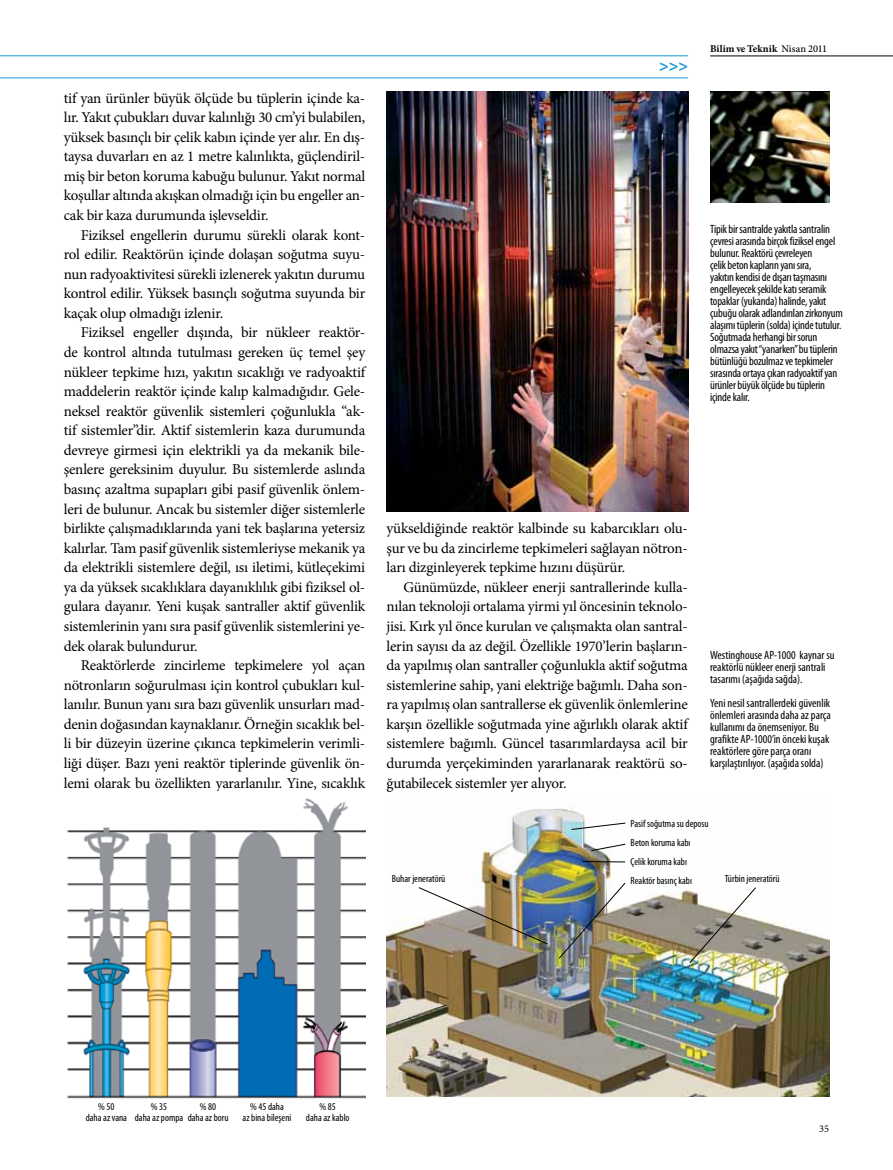
<style>
.page{position:relative;width:893px;height:1170px;background:#fff}
.page>*{position:absolute;margin:0;border:0;box-sizing:border-box;transform-origin:0 0}
.t1{font:700 16.2px "Myriad Pro";color:#1c9ad6}
.t2{font:15px/19.5px "Minion Pro";letter-spacing:-.015em;color:#000;text-align:justify}
.t3{font:condensed 12px/12px "Myriad Pro";letter-spacing:-.015em;color:#000}
.t4{font:condensed 10.35px/10.4px "Myriad Pro";color:#000;text-align:center}
.t5{font:700 10.35px "Minion Pro";letter-spacing:.005em;color:#000}
.t6{font:10.35px "Minion Pro";color:#000}
.s1{font-weight:500}
</style>
<div class="page">
<hr style="left:0;top:56px;width:688px;height:1px;background:#1c9ad6">
<hr style="left:710px;top:56px;width:183px;height:1px;background:#000">
<hr style="left:0;top:78px;width:688px;height:1px;background:#1c9ad6">
<img style="left:387px;top:807px;width:442px;height:288px">
<img style="left:67px;top:798px;width:298px;height:301px">
<img style="left:710px;top:91px;width:119px;height:111px">
<img style="left:387px;top:91px;width:301px;height:420px">
<img style="left:418px;top:886px;width:130px;height:58px">
<svg style="left:571px;top:822px;width:55px;height:8px"></svg>
<svg style="left:590px;top:843px;width:36px;height:8px"></svg>
<img style="left:558px;top:881px;width:68px;height:78px">
<img style="left:689px;top:886px;width:68px;height:77px">
<hr style="left:583px;top:861px;width:42px;height:1px;background:#000">
<p class="t2" style="left:64px;top:88px;width:303px">tif yan ürünler büyük ölçüde bu tüplerin içinde ka&shy;lır. Yakıt çubukları duvar kalınlığı 30 cm’yi bulabilen, yüksek basınçlı bir çelik kabın içinde yer alır. En dış&shy;taysa duvarları en az 1 metre kalınlıkta, güçlendiril&shy;miş bir beton koruma kabuğu bulunur. Yakıt normal koşullar altında akışkan olmadığı için bu engeller an&shy;cak bir kaza durumunda işlevseldir.</p>
<p class="t2" style="left:64px;top:225px;width:303px;text-indent:17px">Fiziksel engellerin durumu sürekli olarak kont&shy;rol edilir. Reaktörün içinde dolaşan soğutma suyu&shy;nun radyoaktivitesi sürekli izlenerek yakıtın durumu kontrol edilir. Yüksek basınçlı soğutma suyunda bir kaçak olup olmadığı izlenir.</p>
<p class="t2" style="left:64px;top:323px;width:303px;text-indent:17px">Fiziksel engeller dışında, bir nükleer reaktör&shy;de kontrol altında tutulması gereken üç temel şey nükleer tepkime hızı, yakıtın sıcaklığı ve radyoaktif maddelerin reaktör içinde kalıp kalmadığıdır. Gele&shy;neksel reaktör güvenlik sistemleri çoğunlukla “ak&shy;tif sistemler”dir. Aktif sistemlerin kaza durumunda devreye girmesi için elektrikli ya da mekanik bile&shy;şenlere gereksinim duyulur. Bu sistemlerde aslında basınç azaltma supapları gibi pasif güvenlik önlem&shy;leri de bulunur. Ancak bu sistemler diğer sistemlerle birlikte çalışmadıklarında yani tek başlarına yetersiz kalırlar. Tam pasif güvenlik sistemleriyse mekanik ya da elektrikli sistemlere değil, ısı iletimi, kütleçekimi ya da yüksek sıcaklıklara dayanıklılık gibi fiziksel ol&shy;gulara dayanır. Yeni kuşak santraller aktif güvenlik sistemlerinin yanı sıra pasif güvenlik sistemlerini ye&shy;dek olarak bulundurur.</p>
<p class="t2" style="left:64px;top:655px;width:303px;text-indent:17px">Reaktörlerde zincirleme tepkimelere yol açan nötronların soğurulması için kontrol çubukları kul&shy;lanılır. Bunun yanı sıra bazı güvenlik unsurları mad&shy;denin doğasından kaynaklanır. Örneğin sıcaklık bel&shy;li bir düzeyin üzerine çıkınca tepkimelerin verimli&shy;liği düşer. Bazı yeni reaktör tiplerinde güvenlik ön&shy;lemi olarak bu özellikten yararlanılır. Yine, sıcaklık</p>
<p class="t1" style="left:659px;top:55px;width:30px">&gt;&gt;&gt;</p>
<p class="t5" style="left:710px;top:41px;width:119px">Bilim ve Teknik <span class="s1">Nisan 2011</span></p>
<p class="t3" style="left:710px;top:222px;width:134px">Tipik bir santralde yakıtla santralin çevresi arasında birçok fiziksel engel bulunur. Reaktörü çevreleyen<br>çelik beton kapların yanı sıra,<br>yakıtın kendisi de dışarı taşmasını engelleyecek şekilde katı seramik topaklar (yukarıda) halinde, yakıt çubuğu olarak adlandırılan zirkonyum alaşımı tüplerin (solda) içinde tutulur.<br>Soğutmada herhangi bir sorun olmazsa yakıt “yanarken” bu tüplerin bütünlüğü bozulmaz ve tepkimeler sırasında ortaya çıkan radyoaktif yan ürünler büyük ölçüde bu tüplerin içinde kalır.</p>
<p class="t2" style="left:387px;top:518px;width:303px">yükseldiğinde reaktör kalbinde su kabarcıkları olu&shy;şur ve bu da zincirleme tepkimeleri sağlayan nötron&shy;ları dizginleyerek tepkime hızını düşürür.</p>
<p class="t2" style="left:387px;top:577px;width:303px;text-indent:17px">Günümüzde, nükleer enerji santrallerinde kulla&shy;nılan teknoloji ortalama yirmi yıl öncesinin teknolo&shy;jisi. Kırk yıl önce kurulan ve çalışmakta olan santral&shy;lerin sayısı da az değil. Özellikle 1970’lerin başların&shy;da yapılmış olan santraller çoğunlukla aktif soğutma sistemlerine sahip, yani elektriğe bağımlı. Daha son&shy;ra yapılmış olan santrallerse ek güvenlik önlemlerine karşın özellikle soğutmada yine ağırlıklı olarak aktif sistemlere bağımlı. Güncel tasarımlardaysa acil bir durumda yerçekiminden yararlanarak reaktörü so&shy;ğutabilecek sistemler yer alıyor.</p>
<p class="t3" style="left:710px;top:649px;width:126px">Westinghouse AP-1000 kaynar su reaktörlü nükleer enerji santrali tasarımı (aşağıda sağda).</p>
<p class="t3" style="left:710px;top:697px;width:122px">Yeni nesil santrallerdeki güvenlik önlemleri arasında daha az parça kullanımı da önemseniyor. Bu grafikte AP-1000’in önceki kuşak reaktörlere göre parça oranı karşılaştırılıyor. (aşağıda solda)</p>
<p class="t4" style="left:631px;top:817px;width:79px">Pasif soğutma su deposu</p>
<p class="t4" style="left:631px;top:837px;width:61px">Beton koruma kabı</p>
<p class="t4" style="left:631px;top:856px;width:58px">Çelik koruma kabı</p>
<p class="t4" style="left:392px;top:872px;width:55px">Buhar jeneratörü</p>
<p class="t4" style="left:631px;top:874px;width:63px">Reaktör basınç kabı</p>
<p class="t4" style="left:725px;top:873px;width:56px">Türbin jeneratörü</p>
<p class="t4" style="left:86px;top:1101px;width:43px">% 50<br>daha az vana</p>
<p class="t4" style="left:135px;top:1101px;width:95px;text-align:left;text-indent:65px">% 80 daha az pompa daha az boru</p>
<p class="t4" style="left:151px;top:1101px;width:18px">% 35</p>
<p class="t4" style="left:243px;top:1101px;width:50px">% 45 daha<br>az bina bileşeni</p>
<p class="t4" style="left:306px;top:1101px;width:45px">% 85<br>daha az kablo</p>
<p class="t6" style="left:819px;top:1121px;width:11px">35</p>
</div>
